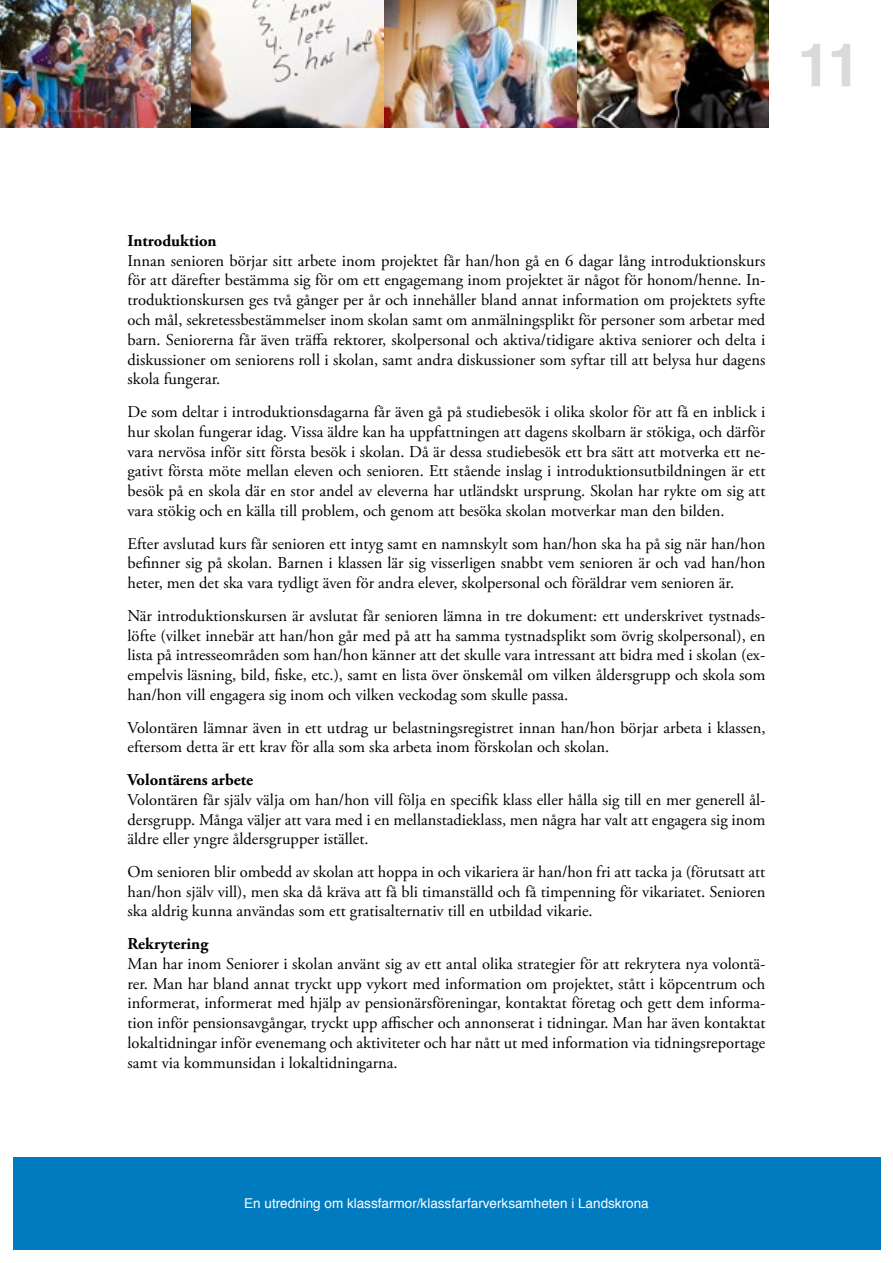
<style>
.page{position:relative;width:893px;height:1263px;background:#fff}
.page>*{position:absolute;margin:0;border:0;box-sizing:border-box;transform-origin:0 0}
.t1{font:700 60px "Helvetica";color:#dadada}
.t2{font:16.5px/19.8px "Adobe Garamond Pro";color:#000;text-align:justify}
.t3{font:700 16.5px "Adobe Garamond Pro";color:#000}
.t4{font:13.5px "Helvetica";color:#fff}
</style>
<div class="page">
<div style="left:13px;top:1157px;width:867px;height:93px;background:#007bc0"></div>
<img style="left:0;top:0;width:769px;height:128px">
<h1 class="t1" style="left:797px;top:17px;width:65px">11</h1>
<p class="t3" style="left:128px;top:231px;width:91px">Introduktion</p>
<p class="t2" style="left:128px;top:251px;width:639px">Innan senioren börjar sitt arbete inom projektet får han/hon gå en 6 dagar lång introduktionskurs för att därefter bestämma sig för om ett engagemang inom projektet är något för honom/henne. In&shy;troduktionskursen ges två gånger per år och innehåller bland annat information om projektets syfte och mål, sekretessbestämmelser inom skolan samt om anmälningsplikt för personer som arbetar med barn. Seniorerna får även träffa rektorer, skolpersonal och aktiva/tidigare aktiva seniorer och delta i diskussioner om seniorens roll i skolan, samt andra diskussioner som syftar till att belysa hur dagens skola fungerar.</p>
<p class="t2" style="left:128px;top:402px;width:639px">De som deltar i introduktionsdagarna får även gå på studiebesök i olika skolor för att få en inblick i hur skolan fungerar idag. Vissa äldre kan ha uppfattningen att dagens skolbarn är stökiga, och därför vara nervösa inför sitt första besök i skolan. Då är dessa studiebesök ett bra sätt att motverka ett ne&shy;gativt första möte mellan eleven och senioren. Ett stående inslag i introduktionsutbildningen är ett besök på en skola där en stor andel av eleverna har utländskt ursprung. Skolan har rykte om sig att vara stökig och en källa till problem, och genom att besöka skolan motverkar man den bilden.</p>
<p class="t2" style="left:128px;top:534px;width:639px">Efter avslutad kurs får senioren ett intyg samt en namnskylt som han/hon ska ha på sig när han/hon befinner sig på skolan. Barnen i klassen lär sig visserligen snabbt vem senioren är och vad han/hon heter, men det ska vara tydligt även för andra elever, skolpersonal och föräldrar vem senioren är.</p>
<p class="t2" style="left:128px;top:606px;width:639px">När introduktionskursen är avslutat får senioren lämna in tre dokument: ett underskrivet tystnads&shy;löfte (vilket innebär att han/hon går med på att ha samma tystnadsplikt som övrig skolpersonal), en lista på intresseområden som han/hon känner att det skulle vara intressant att bidra med i skolan (ex&shy;empelvis läsning, bild, fiske, etc.), samt en lista över önskemål om vilken åldersgrupp och skola som han/hon vill engagera sig inom och vilken veckodag som skulle passa.</p>
<p class="t2" style="left:128px;top:718px;width:639px">Volontären lämnar även in ett utdrag ur belastningsregistret innan han/hon börjar arbeta i klassen, eftersom detta är ett krav för alla som ska arbeta inom förskolan och skolan.</p>
<p class="t3" style="left:128px;top:770px;width:127px">Volontärens arbete</p>
<p class="t2" style="left:128px;top:790px;width:639px">Volontären får själv välja om han/hon vill följa en specifik klass eller hålla sig till en mer generell ål&shy;dersgrupp. Många väljer att vara med i en mellanstadieklass, men några har valt att engagera sig inom äldre eller yngre åldersgrupper istället.</p>
<p class="t2" style="left:128px;top:862px;width:639px">Om senioren blir ombedd av skolan att hoppa in och vikariera är han/hon fri att tacka ja (förutsatt att han/hon själv vill), men ska då kräva att få bli timanställd och få timpenning för vikariatet. Senioren ska aldrig kunna användas som ett gratisalternativ till en utbildad vikarie.</p>
<p class="t3" style="left:128px;top:934px;width:82px">Rekrytering</p>
<p class="t2" style="left:128px;top:954px;width:639px">Man har inom Seniorer i skolan använt sig av ett antal olika strategier för att rekrytera nya volontä&shy;rer. Man har bland annat tryckt upp vykort med information om projektet, stått i köpcentrum och informerat, informerat med hjälp av pensionärsföreningar, kontaktat företag och gett dem informa&shy;tion inför pensionsavgångar, tryckt upp affischer och annonserat i tidningar. Man har även kontaktat lokaltidningar inför evenemang och aktiviteter och har nått ut med information via tidningsreportage samt via kommunsidan i lokaltidningarna.</p>
<p class="t4" style="left:244px;top:1193px;width:406px">En utredning om klassfarmor/klassfarfarverksamheten i Landskrona</p>
</div>
